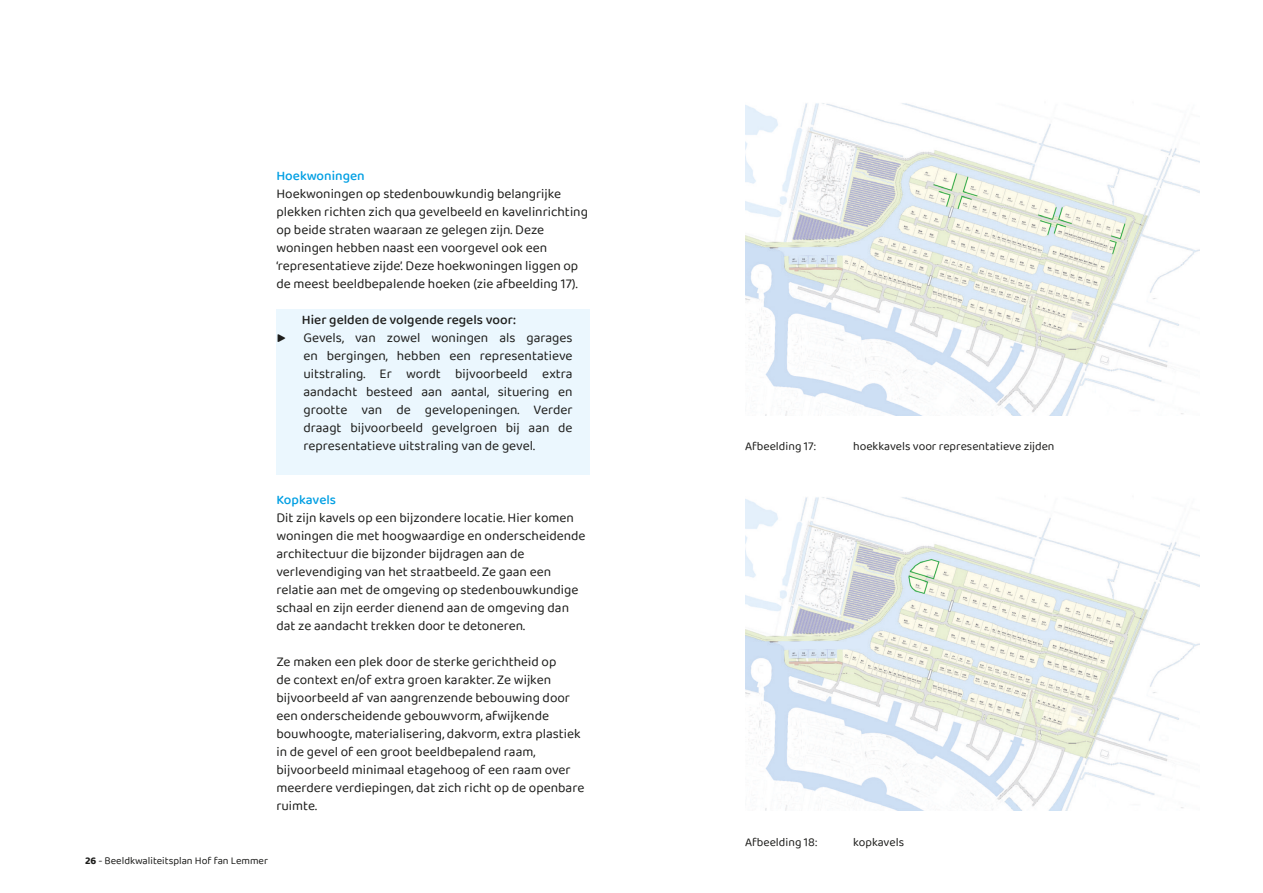
<style>
.page{position:relative;width:1263px;height:893px;background:#fff}
.page>*{position:absolute;margin:0;border:0;box-sizing:border-box;transform-origin:0 0}
.t1{font:13.5px/18px "Baloo 2";color:#1d1d1b}
.t2{font:500 13.5px "Baloo 2";color:#1d1d1b}
.t3{font:500 13.5px "Baloo 2";color:#009fe3}
.t4{font:12px "Baloo 2";color:#1d1d1b}
.t5{font:10.5px "Baloo 2";color:#1d1d1b}
.s1{font-size:15px}
.s2{font-weight:700}
</style>
<div class="page">
<img style="left:745px;top:497px;width:454px;height:313px">
<img style="left:745px;top:103px;width:454px;height:313px">
<div style="left:276px;top:310px;width:314px;height:21px;background:#ebf7fe"></div>
<div style="left:276px;top:328px;width:314px;height:129px;background:#ebf7fe"></div>
<div style="left:276px;top:454px;width:314px;height:21px;background:#ebf7fe"></div>
<p class="t3" style="left:276px;top:166px;width:90px">Hoekwoningen</p>
<p class="t1" style="left:276px;top:185px;width:313px">Hoekwoningen op stedenbouwkundig belangrijke plekken richten zich qua gevelbeeld en kavelinrichting op beide straten waaraan ze gelegen zijn. Deze woningen hebben naast een voorgevel ook een ‘representatieve zijde’. Deze hoekwoningen liggen op de meest beeldbepalende hoeken (zie afbeelding 17).</p>
<p class="t2" style="left:302px;top:310px;width:215px">Hier gelden de volgende regels voor:</p>
<p class="t1" style="left:276px;top:329px;width:298px"><span class="s1">▶</span> Gevels, van zowel woningen als garages</p>
<p class="t1" style="left:303px;top:347px;width:271px">en bergingen, hebben een representatieve</p>
<p class="t1" style="left:303px;top:365px;width:271px">uitstraling. Er wordt bijvoorbeeld extra</p>
<p class="t1" style="left:303px;top:383px;width:271px">aandacht besteed aan aantal, situering en</p>
<p class="t1" style="left:303px;top:401px;width:271px">grootte van de gevelopeningen. Verder</p>
<p class="t1" style="left:303px;top:419px;width:271px">draagt bijvoorbeeld gevelgroen bij aan de</p>
<p class="t1" style="left:303px;top:437px;width:233px">representatieve uitstraling van de gevel.</p>
<p class="t3" style="left:276px;top:490px;width:61px">Kopkavels</p>
<p class="t1" style="left:276px;top:509px;width:311px">Dit zijn kavels op een bijzondere locatie. Hier komen woningen die met hoogwaardige en onderscheidende architectuur die bijzonder bijdragen aan de verlevendiging van het straatbeeld. Ze gaan een relatie aan met de omgeving op stedenbouwkundige schaal en zijn eerder dienend aan de omgeving dan dat ze aandacht trekken door te detoneren.</p>
<p class="t1" style="left:276px;top:653px;width:309px">Ze maken een plek door de sterke gerichtheid op<br>de context en/of extra groen karakter. Ze wijken bijvoorbeeld af van aangrenzende bebouwing door een onderscheidende gebouwvorm, afwijkende bouwhoogte, materialisering, dakvorm, extra plastiek in de gevel of een groot beeldbepalend raam, bijvoorbeeld minimaal etagehoog of een raam over meerdere verdiepingen, dat zich richt op de openbare ruimte.</p>
<p class="t5" style="left:85px;top:853px;width:184px"><span class="s2">26</span> - Beeldkwaliteitsplan Hof fan Lemmer</p>
<p class="t4" style="left:745px;top:438px;width:72px">Afbeelding 17:</p>
<p class="t4" style="left:853px;top:438px;width:203px">hoekkavels voor representatieve zijden</p>
<p class="t4" style="left:745px;top:834px;width:74px">Afbeelding 18:</p>
<p class="t4" style="left:853px;top:834px;width:52px">kopkavels</p>
</div>
